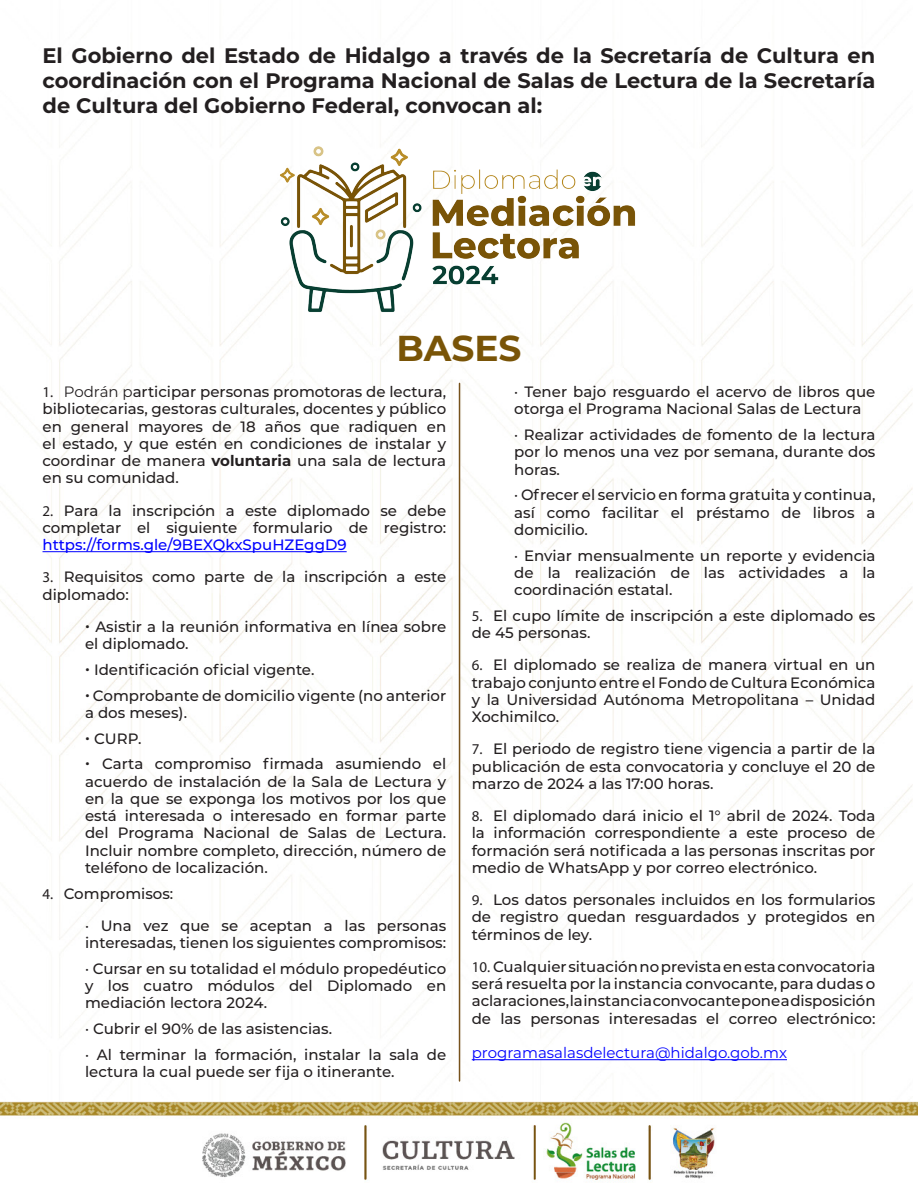
<style>
.page{position:relative;width:918px;height:1188px;background:#fff}
.page>*{position:absolute;margin:0;border:0;box-sizing:border-box;transform-origin:0 0}
.t1{font:700 36px "Montserrat";color:#795407}
.t2{font:700 21px/25.2px "Montserrat";color:#231f20;text-align:justify}
.List_Paragraph{font:500 15px/17.2px "Montserrat";color:#231f20;text-align:justify}
.t3{font:15px "Montserrat";color:#00f}
.s1{font-family:"Myriad Pro";font-weight:400}
.s2{font-weight:400}
.s3{font-weight:700}
.s4{color:#00f}
</style>
<div class="page">
<img style="left:0;top:173px;width:918px;height:1008px">
<hr style="left:43px;top:551px;width:304px;height:1px;background:#00f">
<hr style="left:472px;top:1059px;width:315px;height:1px;background:#00f">
<img style="left:265px;top:146px;width:387px;height:177px">
<hr style="left:459px;top:383px;width:1px;height:698px;background:#77521b">
<p class="t2" style="left:43px;top:42px;width:834px">El Gobierno del Estado de Hidalgo a través de la Secretaría de Cultura en coordinación con el Programa Nacional de Salas de Lectura de la Secretaría de Cultura del Gobierno Federal, convocan al:</p>
<p class="t1" style="left:396px;top:323px;width:127px">BASES</p>
<p class="List_Paragraph" style="left:43px;top:383px;width:405px"><span class="s1">1.</span> <span class="s2">Podrán p</span>articipar personas promotoras de lectura, bibliotecarias, gestoras culturales, docentes y público en general mayores de 18 años que radiquen en el estado, y que estén en condiciones de instalar y coordinar de manera <span class="s3">voluntaria</span> una sala de lectura en su comunidad.</p>
<p class="List_Paragraph" style="left:43px;top:501px;width:405px"><span class="s1">2.</span> Para la inscripción a este diplomado se debe completar el siguiente formulario de registro: <span class="s4">https://forms.gle/9BEXQkxSpuHZEggD9</span></p>
<p class="List_Paragraph" style="left:43px;top:568px;width:405px"><span class="s1">3.</span> Requisitos como parte de la inscripción a este diplomado:</p>
<p class="List_Paragraph" style="left:85px;top:617px;width:363px"><span class="s3">·</span> Asistir a la reunión informativa en línea sobre el diplomado.</p>
<p class="List_Paragraph" style="left:85px;top:660px;width:231px"><span class="s3">·</span> Identificación oficial vigente.</p>
<p class="List_Paragraph" style="left:85px;top:686px;width:363px"><span class="s3">·</span> Comprobante de domicilio vigente (no anterior a dos meses).</p>
<p class="List_Paragraph" style="left:85px;top:729px;width:58px"><span class="s3">·</span> CURP.</p>
<p class="List_Paragraph" style="left:85px;top:755px;width:363px"><span class="s3">·</span> Carta compromiso firmada asumiendo el acuerdo de instalación de la Sala de Lectura y en la que se exponga los motivos por los que está interesada o interesado en formar parte del Programa Nacional de Salas de Lectura.<br>Incluir nombre completo, dirección, número de teléfono de localización.</p>
<p class="List_Paragraph" style="left:43px;top:884px;width:132px"><span class="s1">4.</span> Compromisos:</p>
<p class="List_Paragraph" style="left:85px;top:916px;width:363px">· Una vez que se aceptan a las personas interesadas, tienen los siguientes compromisos:</p>
<p class="List_Paragraph" style="left:85px;top:959px;width:363px">· Cursar en su totalidad el módulo propedéutico y los cuatro módulos del Diplomado en mediación lectora 2024.</p>
<p class="List_Paragraph" style="left:85px;top:1020px;width:249px">· Cubrir el 90% de las asistencias.</p>
<p class="List_Paragraph" style="left:85px;top:1045px;width:363px">· Al terminar la formación, instalar la sala de lectura la cual puede ser fija o itinerante.</p>
<p class="List_Paragraph" style="left:514px;top:383px;width:363px">· Tener bajo resguardo el acervo de libros que otorga el Programa Nacional Salas de Lectura</p>
<p class="List_Paragraph" style="left:514px;top:426px;width:363px">· Realizar actividades de fomento de la lectura por lo menos una vez por semana, durante dos horas.</p>
<p class="List_Paragraph" style="left:514px;top:486px;width:363px">· Ofrecer el servicio en forma gratuita y continua, así como facilitar el préstamo de libros a domicilio.</p>
<p class="List_Paragraph" style="left:514px;top:546px;width:363px">· Enviar mensualmente un reporte y evidencia de la realización de las actividades a la coordinación estatal.</p>
<p class="List_Paragraph" style="left:472px;top:606px;width:405px"><span class="s1">5.</span> El cupo límite de inscripción a este diplomado es de 45 personas.</p>
<p class="List_Paragraph" style="left:472px;top:656px;width:405px"><span class="s1">6.</span> El diplomado se realiza de manera virtual en un trabajo conjunto entre el Fondo de Cultura Económica y la Universidad Autónoma Metropolitana – Unidad Xochimilco.</p>
<p class="List_Paragraph" style="left:472px;top:740px;width:405px"><span class="s1">7.</span> El periodo de registro tiene vigencia a partir de la publicación de esta convocatoria y concluye el 20 de marzo de 2024 a las 17:00 horas.</p>
<p class="List_Paragraph" style="left:472px;top:807px;width:405px"><span class="s1">8.</span> El diplomado dará inicio el 1° abril de 2024. Toda la información correspondiente a este proceso de formación será notificada a las personas inscritas por medio de WhatsApp y por correo electrónico.</p>
<p class="List_Paragraph" style="left:472px;top:891px;width:405px"><span class="s1">9.</span> Los datos personales incluidos en los formularios de registro quedan resguardados y protegidos en términos de ley.</p>
<p class="List_Paragraph" style="left:472px;top:957px;width:405px"><span class="s1">10.</span> Cualquier situación no prevista en esta convocatoria será resuelta por la instancia convocante, para dudas o aclaraciones, la instancia convocante pone a disposición de las personas interesadas el correo electrónico:</p>
<p class="t3" style="left:472px;top:1043px;width:317px">programasalasdelectura@hidalgo.gob.mx</p>
</div>
